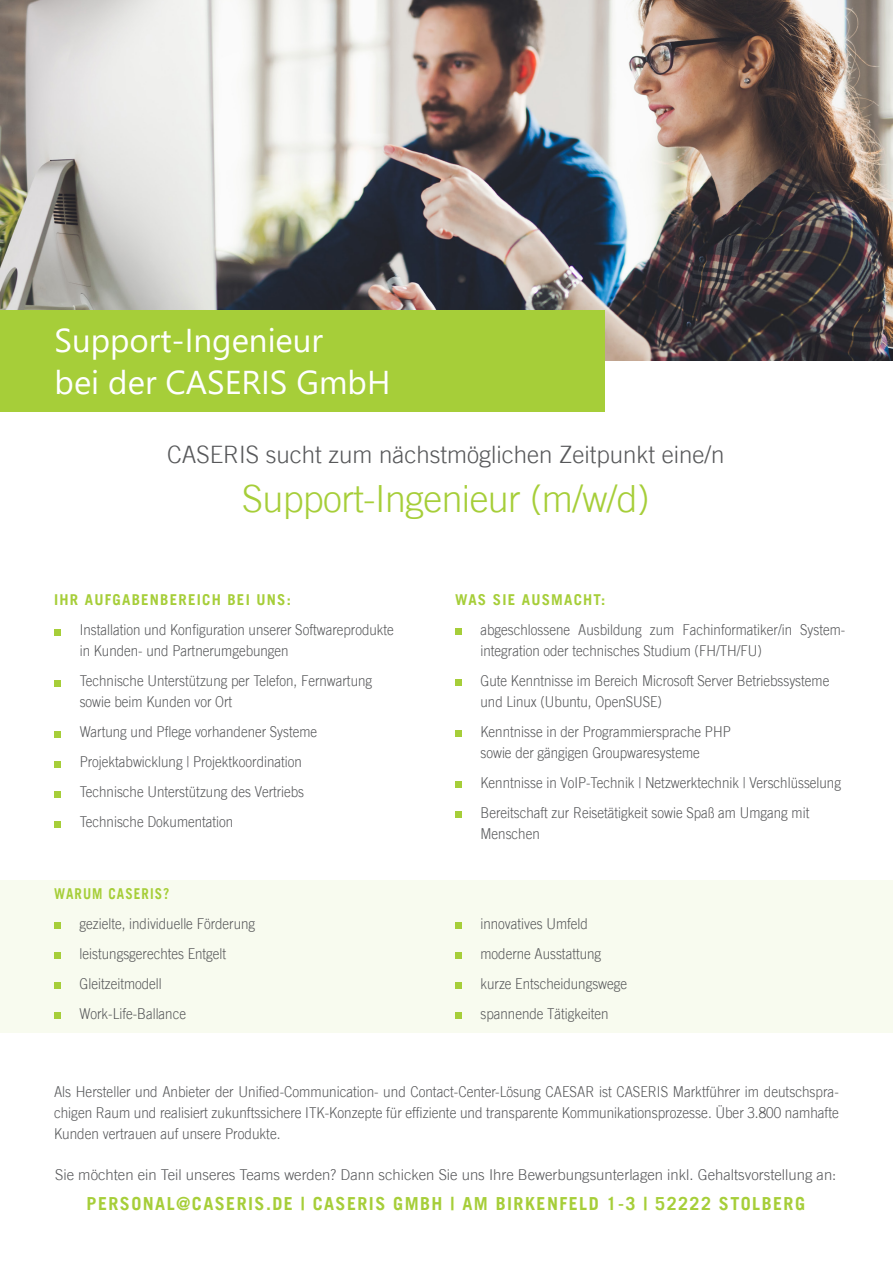
<style>
.page{position:relative;width:893px;height:1263px;background:#fff}
.page>*{position:absolute;margin:0;border:0;box-sizing:border-box;transform-origin:0 0}
.t1{font:300 37.5px "Trade Gothic LT";letter-spacing:-.015em;color:#a6ce39}
.t2{font:33px "Segoe UI";color:#fff}
.t3{font:300 24px "Trade Gothic LT";color:#57585a}
.Fliesstext_large{font:700 18px "Trade Gothic LT";letter-spacing:.08em;color:#a6ce39}
.Fliesstext_large-2{font:300 15px/21px "Trade Gothic LT";color:#57585a;scale:.89 1}
.Fliesstext_large-3{font:300 15px/21px "Trade Gothic LT";color:#57585a;text-align:justify;scale:.9 1}
.Fliesstext_large-4{font:300 15px "Trade Gothic LT";color:#57585a}
.Fliesstext_large-5{font:700 15px "Trade Gothic LT";letter-spacing:.08em;color:#a6ce39}
.Fliesstext_large-6{font:700 15px "Trade Gothic LT";letter-spacing:.08em;color:#a6ce39;scale:.89 1}
</style>
<div class="page">
<img style="left:0;top:0;width:893px;height:361px">
<div style="left:0;top:310px;width:604px;height:102px;background:#a6ce39"></div>
<div style="left:0;top:880px;width:893px;height:152px;background:#f8fbef"></div>
<div style="left:54px;top:922px;width:7px;height:7px;background:#a6ce39"></div>
<div style="left:54px;top:952px;width:7px;height:7px;background:#a6ce39"></div>
<div style="left:54px;top:982px;width:7px;height:7px;background:#a6ce39"></div>
<div style="left:54px;top:1012px;width:7px;height:7px;background:#a6ce39"></div>
<div style="left:455px;top:922px;width:7px;height:7px;background:#a6ce39"></div>
<div style="left:455px;top:952px;width:7px;height:7px;background:#a6ce39"></div>
<div style="left:455px;top:982px;width:7px;height:7px;background:#a6ce39"></div>
<div style="left:455px;top:1012px;width:7px;height:7px;background:#a6ce39"></div>
<div style="left:54px;top:629px;width:7px;height:6px;background:#a6ce39"></div>
<div style="left:54px;top:680px;width:7px;height:6px;background:#a6ce39"></div>
<div style="left:54px;top:731px;width:7px;height:6px;background:#a6ce39"></div>
<div style="left:54px;top:761px;width:7px;height:6px;background:#a6ce39"></div>
<div style="left:54px;top:791px;width:7px;height:6px;background:#a6ce39"></div>
<div style="left:54px;top:821px;width:7px;height:6px;background:#a6ce39"></div>
<div style="left:455px;top:628px;width:7px;height:7px;background:#a6ce39"></div>
<div style="left:455px;top:679px;width:7px;height:7px;background:#a6ce39"></div>
<div style="left:455px;top:730px;width:7px;height:7px;background:#a6ce39"></div>
<div style="left:455px;top:781px;width:7px;height:7px;background:#a6ce39"></div>
<div style="left:455px;top:811px;width:7px;height:7px;background:#a6ce39"></div>
<p class="t2" style="left:55px;top:309px;width:270px">Support-Ingenieur</p>
<p class="t2" style="left:55px;top:351px;width:337px">bei der CASERIS GmbH</p>
<p class="t3" style="left:167px;top:440px;width:559px">CASERIS sucht zum nächstmöglichen Zeitpunkt eine/n</p>
<p class="t1" style="left:242px;top:477px;width:409px">Support-Ingenieur (m/w/d)</p>
<p class="Fliesstext_large-5" style="left:54px;top:591px;width:238px">IHR AUFGABENBEREICH BEI UNS:</p>
<p class="Fliesstext_large-2" style="left:80px;top:619px;width:354px">Installation und Konfiguration unserer Softwareprodukte in Kunden- und Partnerumgebungen</p>
<p class="Fliesstext_large-2" style="left:80px;top:670px;width:330px">Technische Unterstützung per Telefon, Fernwartung</p>
<p class="Fliesstext_large-2" style="left:80px;top:691px;width:173px">sowie beim Kunden vor Ort</p>
<p class="Fliesstext_large-2" style="left:80px;top:721px;width:268px">Wartung und Pflege vorhandener Systeme</p>
<p class="Fliesstext_large-2" style="left:80px;top:751px;width:251px">Projektabwicklung | Projektkoordination</p>
<p class="Fliesstext_large-2" style="left:80px;top:781px;width:254px">Technische Unterstützung des Vertriebs</p>
<p class="Fliesstext_large-2" style="left:80px;top:811px;width:174px">Technische Dokumentation</p>
<p class="Fliesstext_large-6" style="left:54px;top:884px;width:131px">WARUM CASERIS?</p>
<p class="Fliesstext_large-2" style="left:80px;top:913px;width:199px">gezielte, individuelle Förderung</p>
<p class="Fliesstext_large-2" style="left:80px;top:943px;width:166px">leistungsgerechtes Entgelt</p>
<p class="Fliesstext_large-2" style="left:80px;top:973px;width:94px">Gleitzeitmodell</p>
<p class="Fliesstext_large-2" style="left:80px;top:1003px;width:121px">Work-Life-Ballance</p>
<p class="Fliesstext_large-5" style="left:455px;top:590px;width:152px">WAS SIE AUSMACHT:</p>
<p class="Fliesstext_large-2" style="left:480px;top:619px;width:411px">abgeschlossene Ausbildung zum Fachinformatiker/in System&shy;integration oder technisches Studium (FH/TH/FU)</p>
<p class="Fliesstext_large-2" style="left:480px;top:670px;width:393px">Gute Kenntnisse im Bereich Microsoft Server Betriebssysteme und Linux (Ubuntu, OpenSUSE)</p>
<p class="Fliesstext_large-2" style="left:480px;top:721px;width:283px">Kenntnisse in der Programmiersprache PHP sowie der gängigen Groupwaresysteme</p>
<p class="Fliesstext_large-2" style="left:480px;top:772px;width:407px">Kenntnisse in VoIP-Technik | Netzwerktechnik | Verschlüsselung</p>
<p class="Fliesstext_large-2" style="left:480px;top:802px;width:371px">Bereitschaft zur Reisetätigkeit sowie Spaß am Umgang mit<br>Menschen</p>
<p class="Fliesstext_large-2" style="left:480px;top:913px;width:122px">innovatives Umfeld</p>
<p class="Fliesstext_large-2" style="left:480px;top:943px;width:137px">moderne Ausstattung</p>
<p class="Fliesstext_large-2" style="left:480px;top:973px;width:166px">kurze Entscheidungswege</p>
<p class="Fliesstext_large-2" style="left:480px;top:1003px;width:146px">spannende Tätigkeiten</p>
<p class="Fliesstext_large-3" style="left:54px;top:1081px;width:873px">Als Hersteller und Anbieter der Unified-Communication- und Contact-Center-Lösung CAESAR ist CASERIS Marktführer im deutschspra&shy;chigen Raum und realisiert zukunftssichere ITK-Konzepte für effiziente und transparente Kommunikationsprozesse. Über 3.800 namhafte Kunden vertrauen auf unsere Produkte.</p>
<p class="Fliesstext_large-4" style="left:55px;top:1166px;width:783px">Sie möchten ein Teil unseres Teams werden? Dann schicken Sie uns Ihre Bewerbungsunterlagen inkl. Gehaltsvorstellung an:</p>
<p class="Fliesstext_large" style="left:87px;top:1192px;width:720px">PERSONAL@CASERIS.DE | CASERIS GMBH | AM BIRKENFELD 1-3 | 52222 STOLBERG</p>
</div>
